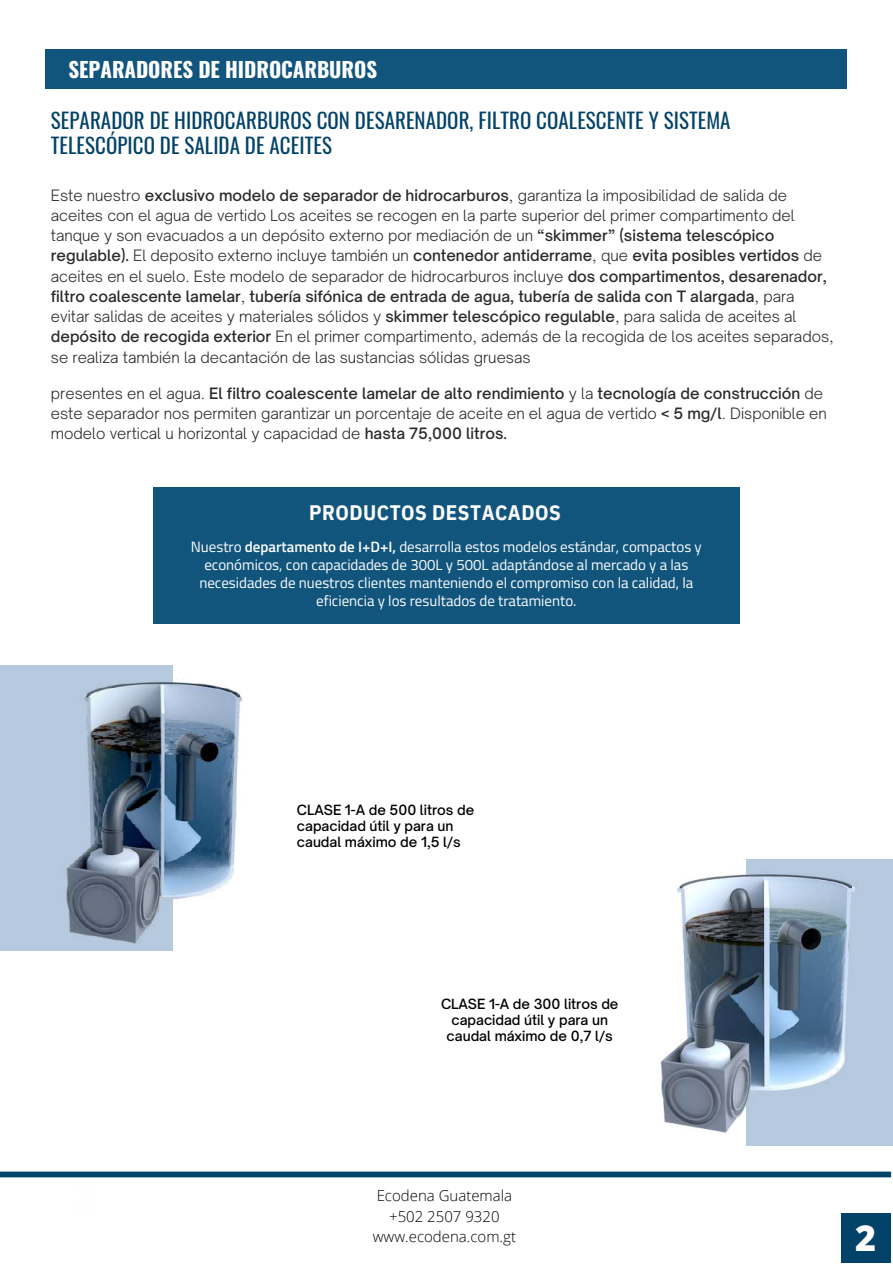
<style>
.page{position:relative;width:893px;height:1264px;background:#fff}
.page>*{position:absolute;margin:0;border:0;box-sizing:border-box;transform-origin:0 0}
.t1{font:800 35.85px "Open Sans";color:#fefefe}
.t2{font:21px/24.8px "Oswald";letter-spacing:.005em;color:#044369}
.t3{font:700 21px "Oswald";letter-spacing:-.005em;color:#fefefe}
.t4{font:700 21px "IBM Plex Sans Cond";letter-spacing:.025em;color:#fefefe}
.t5{font:300 15px/20.2px "Open Sauce One";color:#2b2a29}
.t6{font:15px/18px "Titillium Web";color:#fefefe;text-align:center}
.t7{font:300 15px/20.2px "Open Sans";color:#000;text-align:center}
.t8{font:500 13.5px/15.8px "Open Sauce One";color:#000;text-align:center}
.s1{font-weight:500}
.s2{font-weight:600}
</style>
<div class="page">
<div style="left:153px;top:487px;width:586px;height:136px;background:#11557d"></div>
<div style="left:0;top:1171px;width:891px;height:6px;background:#044369"></div>
<div style="left:840px;top:1212px;width:50px;height:50px;background:#044369"></div>
<div style="left:0;top:665px;width:173px;height:286px;background:#b6c9de"></div>
<div style="left:46px;top:49px;width:800px;height:40px;background:#11557d"></div>
<img style="left:65px;top:682px;width:177px;height:262px">
<img style="left:661px;top:859px;width:231px;height:287px">
<h2 class="t3" style="left:69px;top:53px;width:310px">SEPARADORES DE HIDROCARBUROS</h2>
<h2 class="t2" style="left:51px;top:107px;width:681px">SEPARADOR DE HIDROCARBUROS CON DESARENADOR, FILTRO COALESCENTE Y SISTEMA<br>TELESCÓPICO DE SALIDA DE ACEITES</h2>
<p class="t5" style="left:51px;top:185px;width:784px">Este nuestro <span class="s1">exclusivo modelo de separador de hidrocarburos</span>, garantiza la imposibilidad de salida de aceites con el agua de vertido Los aceites se recogen en la parte superior del primer compartimento del tanque y son evacuados a un depósito externo por mediación de un <span class="s1">“skimmer” (sistema telescópico regulable).</span> El deposito externo incluye también un <span class="s1">contenedor antiderrame</span>, que <span class="s1">evita posibles vertidos</span> de aceites en el suelo. Este modelo de separador de hidrocarburos incluye <span class="s1">dos compartimentos, desarenador, filtro coalescente lamelar</span>, <span class="s1">tubería sifónica de entrada de agua, tubería de salida con T alargada</span>, para evitar salidas de aceites y materiales sólidos y <span class="s1">skimmer telescópico regulable</span>, para salida de aceites al <span class="s1">depósito de recogida exterior</span> En el primer compartimento, además de la recogida de los aceites separados, se realiza también la decantación de las sustancias sólidas gruesas</p>
<p class="t5" style="left:51px;top:383px;width:777px">presentes en el agua. <span class="s1">El filtro coalescente lamelar de alto rendimiento</span> y la <span class="s1">tecnología de construcción</span> de este separador nos permiten garantizar un porcentaje de aceite en el agua de vertido <span class="s1">&lt; 5 mg/l</span>. Disponible en modelo vertical u horizontal y capacidad de <span class="s1">hasta 75,000 litros.</span></p>
<h2 class="t4" style="left:309px;top:498px;width:253px">PRODUCTOS DESTACADOS</h2>
<p class="t6" style="left:191px;top:537px;width:512px">Nuestro <span class="s2">departamento de I+D+I,</span> desarrolla estos modelos estándar, compactos y económicos, con capacidades de 300L y 500L adaptándose al mercado y a las necesidades de nuestros clientes manteniendo el compromiso con la calidad, la eficiencia y los resultados de tratamiento.</p>
<p class="t8" style="left:297px;top:802px;width:179px;text-align:left">CLASE 1-A de 500 litros de capacidad útil y para un caudal máximo de 1,5 l/s</p>
<p class="t8" style="left:441px;top:996px;width:179px">CLASE 1-A de 300 litros de capacidad útil y para un caudal máximo de 0,7 l/s</p>
<p class="t7" style="left:373px;top:1185px;width:145px">Ecodena Guatemala +502 2507 9320 www.ecodena.com.gt</p>
<h1 class="t1" style="left:855px;top:1212px;width:22px">2</h1>
</div>
